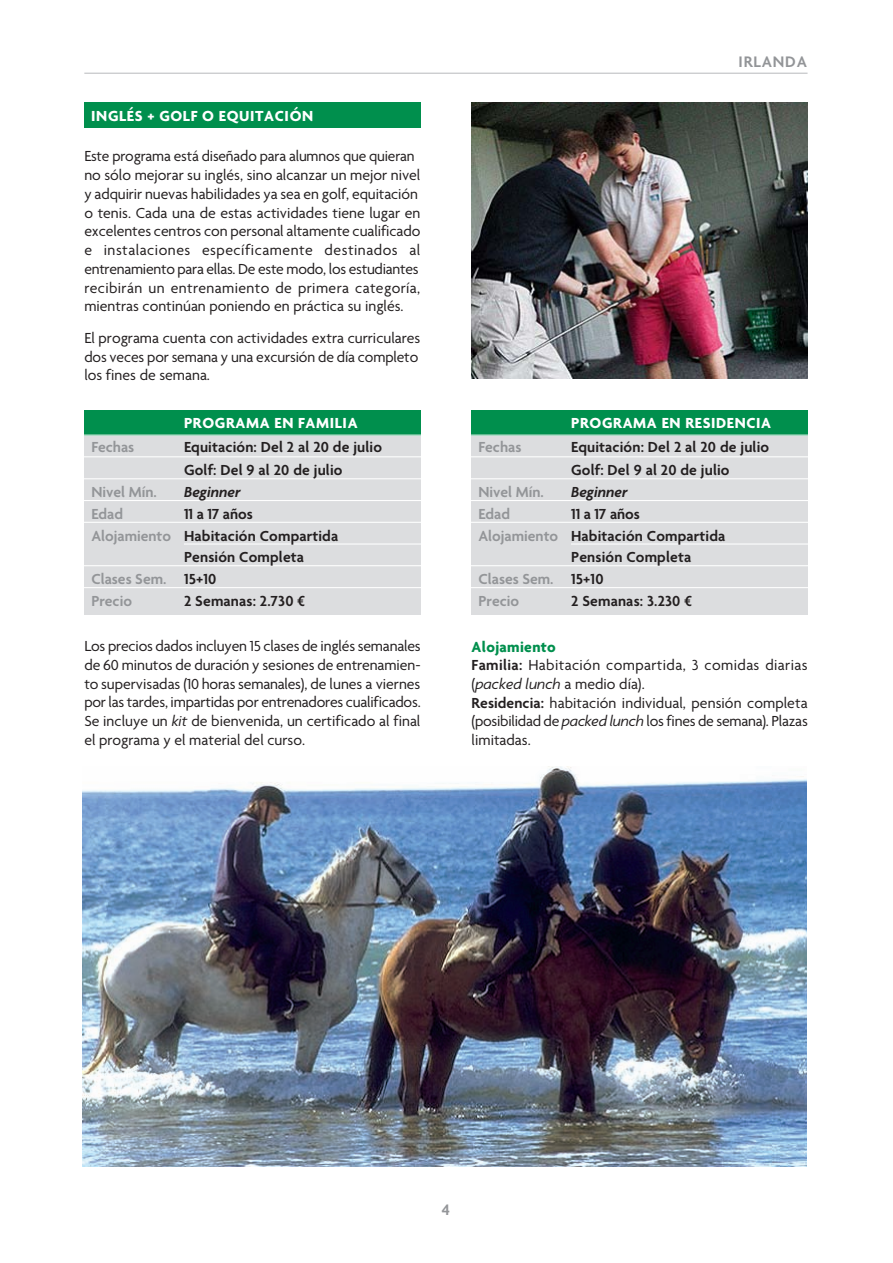
<style>
.page{position:relative;width:893px;height:1263px;background:#fff}
.page>*{position:absolute;margin:0;border:0;box-sizing:border-box;transform-origin:0 0}
.t1{font:600 16.5px "Agenda";letter-spacing:.05em;color:#939598}
.t2{font:15.75px/18.8px "Agenda";color:#231f20}
.t3{font:600 15.75px/21.8px "Agenda";letter-spacing:.01em;color:#231f20}
.t4{font:600 15.75px/21.8px "Agenda";color:#939598}
.t5{font:700 15.75px "Agenda";letter-spacing:.04em;color:#fff}
.t6{font:italic 600 15.75px "Agenda";color:#231f20}
.s1{font-style:italic}
.s2{font-weight:700;color:#008f4d}
.s3{font-weight:600}
</style>
<div class="page">
<img style="left:83px;top:766px;width:723px;height:400px">
<hr style="left:84px;top:73px;width:723px;height:1px;background:#bcbdc0">
<div style="left:84px;top:103px;width:336px;height:25px;background:#008f4d"></div>
<img style="left:471px;top:103px;width:336px;height:276px">
<div style="left:84px;top:411px;width:336px;height:204px;background:#dcdddf"></div>
<div style="left:84px;top:410px;width:336px;height:25px;background:#008f4d"></div>
<hr style="left:80px;top:478px;width:344px;height:1px;background:#fff">
<hr style="left:80px;top:500px;width:344px;height:1px;background:#fff">
<hr style="left:80px;top:522px;width:344px;height:1px;background:#fff">
<hr style="left:184px;top:544px;width:240px;height:1px;background:#fff">
<hr style="left:80px;top:435px;width:344px;height:1px;background:#fff">
<hr style="left:80px;top:587px;width:344px;height:1px;background:#fff">
<hr style="left:80px;top:565px;width:344px;height:1px;background:#fff">
<hr style="left:80px;top:456px;width:344px;height:1px;background:#fff">
<div style="left:471px;top:411px;width:336px;height:204px;background:#dcdddf"></div>
<div style="left:471px;top:410px;width:336px;height:25px;background:#008f4d"></div>
<hr style="left:467px;top:478px;width:344px;height:1px;background:#fff">
<hr style="left:467px;top:500px;width:344px;height:1px;background:#fff">
<hr style="left:467px;top:522px;width:344px;height:1px;background:#fff">
<hr style="left:571px;top:544px;width:240px;height:1px;background:#fff">
<hr style="left:467px;top:435px;width:344px;height:1px;background:#fff">
<hr style="left:467px;top:587px;width:344px;height:1px;background:#fff">
<hr style="left:467px;top:565px;width:344px;height:1px;background:#fff">
<hr style="left:467px;top:456px;width:344px;height:1px;background:#fff">
<p class="t5" style="left:91px;top:106px;width:223px">INGLÉS + GOLF O EQUITACIÓN</p>
<p class="t2" style="left:84px;top:147px;width:337px">Este programa está diseñado para alumnos que quieran no sólo mejorar su inglés, sino alcanzar un mejor nivel y adquirir nuevas habilidades ya sea en golf, equitación o tenis. Cada una de estas actividades tiene lugar en excelentes centros con personal altamente cualificado e instalaciones específicamente destinados al entrenamiento para ellas. De este modo, los estudiantes recibirán un entrenamiento de primera categoría, mientras continúan poniendo en práctica su inglés.</p>
<p class="t2" style="left:84px;top:328px;width:337px">El programa cuenta con actividades extra curriculares dos veces por semana y una excursión de día completo los fines de semana.</p>
<p class="t4" style="left:91px;top:435px;width:44px">Fechas</p>
<p class="t4" style="left:91px;top:481px;width:81px">Nivel Mín.<br>Edad<br>Alojamiento</p>
<p class="t4" style="left:91px;top:568px;width:77px">Clases Sem.<br>Precio</p>
<p class="t5" style="left:184px;top:413px;width:175px">PROGRAMA EN FAMILIA</p>
<p class="t3" style="left:184px;top:434px;width:199px;line-height:23.7px">Equitación: Del 2 al 20 de julio<br>Golf: Del 9 al 20 de julio</p>
<p class="t6" style="left:184px;top:483px;width:58px">Beginner</p>
<p class="t3" style="left:184px;top:503px;width:156px">11 a 17 años<br>Habitación Compartida<br>Pensión Completa<br>15+10<br>2 Semanas: 2.730 ¤</p>
<p class="t2" style="left:84px;top:637px;width:338px;text-align:justify">Los precios dados incluyen 15 clases de inglés semanales de 60 minutos de duración y sesiones de entrenamien&shy;to supervisadas (10 horas semanales), de lunes a viernes por las tardes, impartidas por entrenadores cualificados.<br>Se incluye un <span class="s1">kit</span> de bienvenida, un certificado al final el programa y el material del curso.</p>
<p class="t1" style="left:738px;top:52px;width:70px">IRLANDA</p>
<p class="t4" style="left:478px;top:435px;width:44px">Fechas</p>
<p class="t4" style="left:478px;top:481px;width:81px">Nivel Mín.<br>Edad<br>Alojamiento</p>
<p class="t4" style="left:478px;top:568px;width:77px">Clases Sem.<br>Precio</p>
<p class="t5" style="left:571px;top:413px;width:201px">PROGRAMA EN RESIDENCIA</p>
<p class="t3" style="left:571px;top:434px;width:199px;line-height:23.7px">Equitación: Del 2 al 20 de julio<br>Golf: Del 9 al 20 de julio</p>
<p class="t6" style="left:571px;top:483px;width:58px">Beginner</p>
<p class="t3" style="left:571px;top:503px;width:156px">11 a 17 años<br>Habitación Compartida<br>Pensión Completa<br>15+10<br>2 Semanas: 3.230 ¤</p>
<p class="t2" style="left:471px;top:637px;width:337px"><span class="s2">Alojamiento<br></span><span class="s3">Familia:</span> Habitación compartida, 3 comidas diarias (<span class="s1">packed lunch</span> a medio día).<br><span class="s3">Residencia:</span> habitación individual, pensión completa (posibilidad de <span class="s1">packed lunch</span> los fines de semana). Plazas limitadas.</p>
<p class="t1" style="left:442px;top:1200px;width:10px">4</p>
</div>
